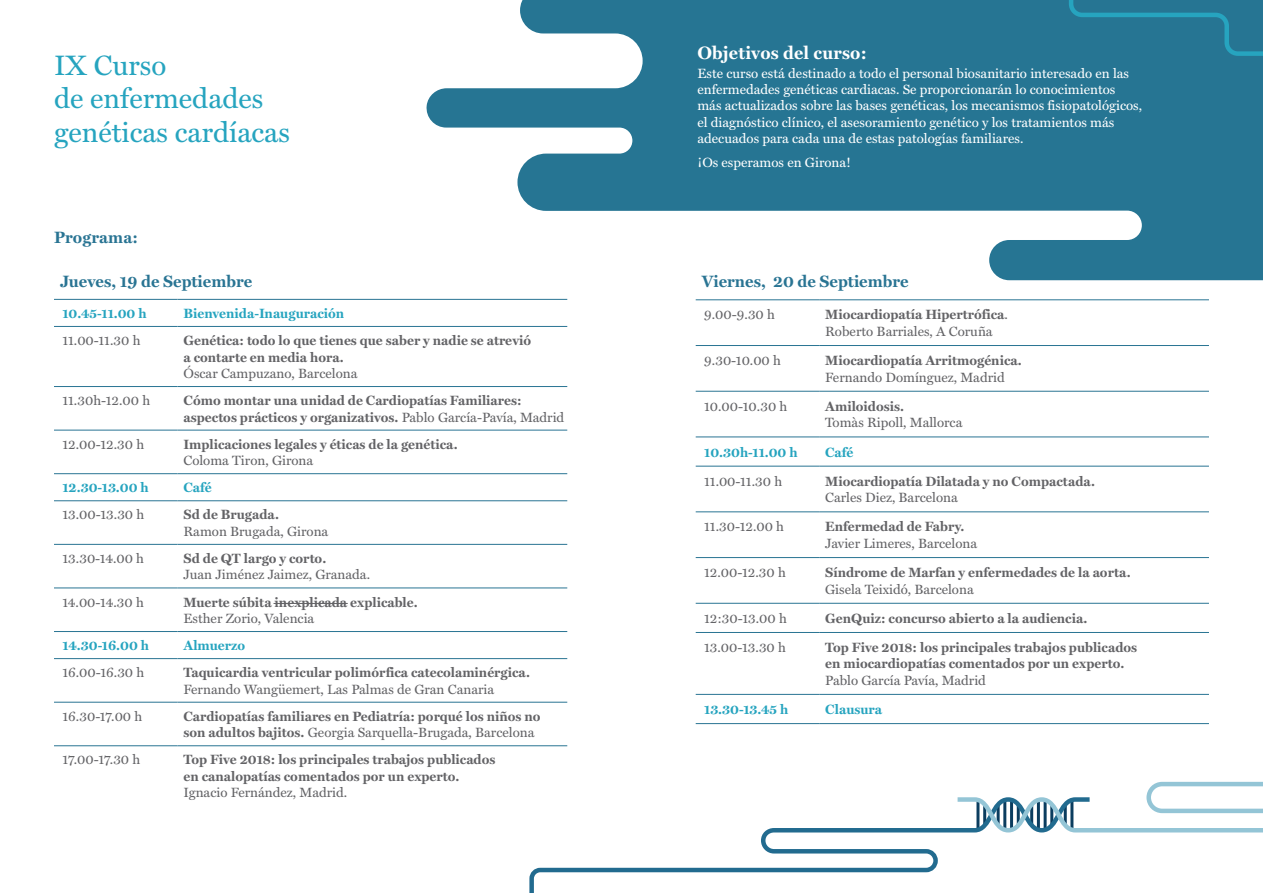
<style>
.page{position:relative;width:1263px;height:893px;background:#fff}
.page>*{position:absolute;margin:0;border:0;box-sizing:border-box;transform-origin:0 0}
.t1{font:28.2px/33.3px "Miller Text";color:#26a4bf}
.t2{font:700 18px "Miller Text";letter-spacing:.01em;color:#fff}
.t3{font:700 16.5px "Miller Text";color:#297493}
.t4{font:700 13.5px/16.5px "Miller Text";color:#636366}
.t5{font:13.5px "Miller Text";color:#636366}
.t6{font:13.5px/16.2px "Miller Text";color:#fff}
.t7{font:700 13.5px "Miller Text";color:#26a4bf}
.s1{font-weight:400}
</style>
<div class="page">
<svg style="left:426px;top:0;width:837px;height:280px;fill:#267593"></svg>
<svg style="left:1066px;top:0;width:197px;height:58px"></svg>
<svg style="left:529px;top:828px;width:424px;height:65px"></svg>
<svg style="left:953px;top:781px;width:310px;height:52px"></svg>
<hr style="left:54px;top:299px;width:123px;height:1px;background:#297493">
<hr style="left:177px;top:299px;width:390px;height:1px;background:#297493">
<hr style="left:54px;top:326px;width:123px;height:1px;background:#297493">
<hr style="left:177px;top:326px;width:390px;height:1px;background:#297493">
<hr style="left:54px;top:386px;width:123px;height:1px;background:#297493">
<hr style="left:177px;top:386px;width:390px;height:1px;background:#297493">
<hr style="left:54px;top:430px;width:123px;height:1px;background:#297493">
<hr style="left:177px;top:430px;width:390px;height:1px;background:#297493">
<hr style="left:54px;top:473px;width:123px;height:1px;background:#297493">
<hr style="left:177px;top:473px;width:390px;height:1px;background:#297493">
<hr style="left:54px;top:500px;width:123px;height:1px;background:#297493">
<hr style="left:177px;top:500px;width:390px;height:1px;background:#297493">
<hr style="left:54px;top:544px;width:123px;height:1px;background:#297493">
<hr style="left:177px;top:544px;width:390px;height:1px;background:#297493">
<hr style="left:54px;top:588px;width:123px;height:1px;background:#297493">
<hr style="left:177px;top:588px;width:390px;height:1px;background:#297493">
<hr style="left:54px;top:631px;width:123px;height:1px;background:#297493">
<hr style="left:177px;top:631px;width:390px;height:1px;background:#297493">
<hr style="left:54px;top:658px;width:123px;height:1px;background:#297493">
<hr style="left:177px;top:658px;width:390px;height:1px;background:#297493">
<hr style="left:54px;top:702px;width:123px;height:1px;background:#297493">
<hr style="left:177px;top:702px;width:390px;height:1px;background:#297493">
<hr style="left:54px;top:745px;width:123px;height:1px;background:#297493">
<hr style="left:177px;top:745px;width:390px;height:1px;background:#297493">
<hr style="left:696px;top:345px;width:123px;height:1px;background:#297493">
<hr style="left:819px;top:345px;width:390px;height:1px;background:#297493">
<hr style="left:696px;top:391px;width:123px;height:1px;background:#297493">
<hr style="left:819px;top:391px;width:390px;height:1px;background:#297493">
<hr style="left:696px;top:437px;width:123px;height:1px;background:#297493">
<hr style="left:819px;top:437px;width:390px;height:1px;background:#297493">
<hr style="left:696px;top:466px;width:123px;height:1px;background:#297493">
<hr style="left:819px;top:466px;width:390px;height:1px;background:#297493">
<hr style="left:696px;top:512px;width:123px;height:1px;background:#297493">
<hr style="left:819px;top:512px;width:390px;height:1px;background:#297493">
<hr style="left:696px;top:557px;width:123px;height:1px;background:#297493">
<hr style="left:819px;top:557px;width:390px;height:1px;background:#297493">
<hr style="left:696px;top:603px;width:123px;height:1px;background:#297493">
<hr style="left:819px;top:603px;width:390px;height:1px;background:#297493">
<hr style="left:696px;top:632px;width:123px;height:1px;background:#297493">
<hr style="left:819px;top:632px;width:390px;height:1px;background:#297493">
<hr style="left:696px;top:694px;width:123px;height:1px;background:#297493">
<hr style="left:819px;top:694px;width:390px;height:1px;background:#297493">
<hr style="left:696px;top:300px;width:123px;height:1px;background:#297493">
<hr style="left:819px;top:300px;width:390px;height:1px;background:#297493">
<hr style="left:696px;top:723px;width:123px;height:1px;background:#297493">
<hr style="left:819px;top:723px;width:390px;height:1px;background:#297493">
<hr style="left:274px;top:603px;width:74px;height:1px;background:#636366">
<h1 class="t1" style="left:54px;top:49px;width:237px">IX Curso<br>de enfermedades genéticas cardíacas</h1>
<p class="t3" style="left:54px;top:227px;width:86px">Programa:</p>
<p class="t3" style="left:60px;top:271px;width:194px">Jueves, 19 de Septiembre</p>
<p class="t7" style="left:63px;top:305px;width:86px">10.45-11.00 h</p>
<p class="t7" style="left:183px;top:305px;width:162px">Bienvenida-Inauguración</p>
<p class="t5" style="left:63px;top:332px;width:80px">11.00-11.30 h</p>
<p class="t4" style="left:183px;top:332px;width:349px">Genética: todo lo que tienes que saber y nadie se atrevió a contarte en media hora.</p>
<p class="t5" style="left:183px;top:365px;width:175px">Óscar Campuzano, Barcelona</p>
<p class="t5" style="left:63px;top:392px;width:89px">11.30h-12.00 h</p>
<p class="t4" style="left:183px;top:392px;width:382px">Cómo montar una unidad de Cardiopatías Familiares: aspectos prácticos y organizativos. <span class="s1">Pablo García-Pavía, Madrid</span></p>
<p class="t5" style="left:63px;top:436px;width:83px">12.00-12.30 h</p>
<p class="t4" style="left:183px;top:436px;width:276px">Implicaciones legales y éticas de la genética.</p>
<p class="t5" style="left:183px;top:453px;width:131px">Coloma Tiron, Girona</p>
<p class="t7" style="left:63px;top:480px;width:88px">12.30-13.00 h</p>
<p class="t7" style="left:183px;top:480px;width:30px">Café</p>
<p class="t5" style="left:63px;top:507px;width:83px">13.00-13.30 h</p>
<p class="t4" style="left:183px;top:506px;width:97px">Sd de Brugada.</p>
<p class="t5" style="left:183px;top:523px;width:146px">Ramon Brugada, Girona</p>
<p class="t5" style="left:63px;top:550px;width:83px">13.30-14.00 h</p>
<p class="t4" style="left:183px;top:550px;width:144px">Sd de QT largo y corto.</p>
<p class="t5" style="left:183px;top:567px;width:188px">Juan Jiménez Jaimez, Granada.</p>
<p class="t5" style="left:63px;top:594px;width:83px">14.00-14.30 h</p>
<p class="t4" style="left:183px;top:594px;width:236px">Muerte súbita inexplicada explicable.</p>
<p class="t5" style="left:183px;top:610px;width:132px">Esther Zorio, Valencia</p>
<p class="t7" style="left:63px;top:637px;width:88px">14.30-16.00 h</p>
<p class="t7" style="left:183px;top:637px;width:63px">Almuerzo</p>
<p class="t5" style="left:63px;top:665px;width:83px">16.00-16.30 h</p>
<p class="t4" style="left:183px;top:664px;width:348px">Taquicardia ventricular polimórfica catecolaminérgica.</p>
<p class="t5" style="left:183px;top:681px;width:312px">Fernando Wangüemert, Las Palmas de Gran Canaria</p>
<p class="t5" style="left:63px;top:708px;width:81px">16.30-17.00 h</p>
<p class="t4" style="left:183px;top:708px;width:358px">Cardiopatías familiares en Pediatría: porqué los niños no son adultos bajitos. <span class="s1">Georgia Sarquella-Brugada, Barcelona</span></p>
<p class="t5" style="left:63px;top:752px;width:79px">17.00-17.30 h</p>
<p class="t4" style="left:183px;top:751px;width:313px">Top Five 2018: los principales trabajos publicados en canalopatías comentados por un experto.</p>
<p class="t5" style="left:183px;top:784px;width:165px">Ignacio Fernández, Madrid.</p>
<h2 class="t2" style="left:697px;top:42px;width:171px">Objetivos del curso:</h2>
<p class="t6" style="left:697px;top:65px;width:446px">Este curso está destinado a todo el personal biosanitario interesado en las enfermedades genéticas cardiacas. Se proporcionarán lo conocimientos más actualizados sobre las bases genéticas, los mecanismos fisiopatológicos, el diagnóstico clínico, el asesoramiento genético y los tratamientos más adecuados para cada una de estas patologías familiares.</p>
<p class="t6" style="left:697px;top:155px;width:155px">¡Os esperamos en Girona!</p>
<p class="t3" style="left:702px;top:272px;width:208px">Viernes, 20 de Septiembre</p>
<p class="t5" style="left:704px;top:307px;width:72px">9.00-9.30 h</p>
<p class="t4" style="left:825px;top:306px;width:184px">Miocardiopatía Hipertrófica<span class="s1">.<br>Roberto Barriales, A Coruña</span></p>
<p class="t5" style="left:704px;top:352px;width:78px">9.30-10.00 h</p>
<p class="t4" style="left:825px;top:352px;width:198px">Miocardiopatía Arritmogénica.</p>
<p class="t5" style="left:825px;top:369px;width:181px">Fernando Domínguez, Madrid</p>
<p class="t5" style="left:704px;top:398px;width:85px">10.00-10.30 h</p>
<p class="t4" style="left:825px;top:398px;width:80px">Amiloidosis.</p>
<p class="t5" style="left:825px;top:415px;width:139px">Tomàs Ripoll, Mallorca</p>
<p class="t7" style="left:704px;top:444px;width:95px">10.30h-11.00 h</p>
<p class="t7" style="left:825px;top:444px;width:30px">Café</p>
<p class="t5" style="left:704px;top:473px;width:80px">11.00-11.30 h</p>
<p class="t4" style="left:825px;top:473px;width:271px">Miocardiopatía Dilatada y no Compactada.</p>
<p class="t5" style="left:825px;top:490px;width:134px">Carles Diez, Barcelona</p>
<p class="t5" style="left:704px;top:519px;width:81px">11.30-12.00 h</p>
<p class="t4" style="left:825px;top:518px;width:141px">Enfermedad de Fabry.</p>
<p class="t5" style="left:825px;top:535px;width:154px">Javier Limeres, Barcelona</p>
<p class="t5" style="left:704px;top:564px;width:83px">12.00-12.30 h</p>
<p class="t4" style="left:825px;top:564px;width:307px">Síndrome de Marfan y enfermedades de la aorta.</p>
<p class="t5" style="left:825px;top:581px;width:150px">Gisela Teixidó, Barcelona</p>
<p class="t5" style="left:704px;top:610px;width:84px">12:30-13.00 h</p>
<p class="t4" style="left:825px;top:610px;width:264px">GenQuiz: concurso abierto a la audiencia.</p>
<p class="t5" style="left:704px;top:639px;width:83px">13.00-13.30 h</p>
<p class="t4" style="left:825px;top:639px;width:313px">Top Five 2018: los principales trabajos publicados en miocardiopatías comentados por un experto.</p>
<p class="t5" style="left:825px;top:672px;width:162px">Pablo García Pavía, Madrid</p>
<p class="t7" style="left:704px;top:701px;width:86px">13.30-13.45 h</p>
<p class="t7" style="left:825px;top:701px;width:58px">Clausura</p>
</div>
